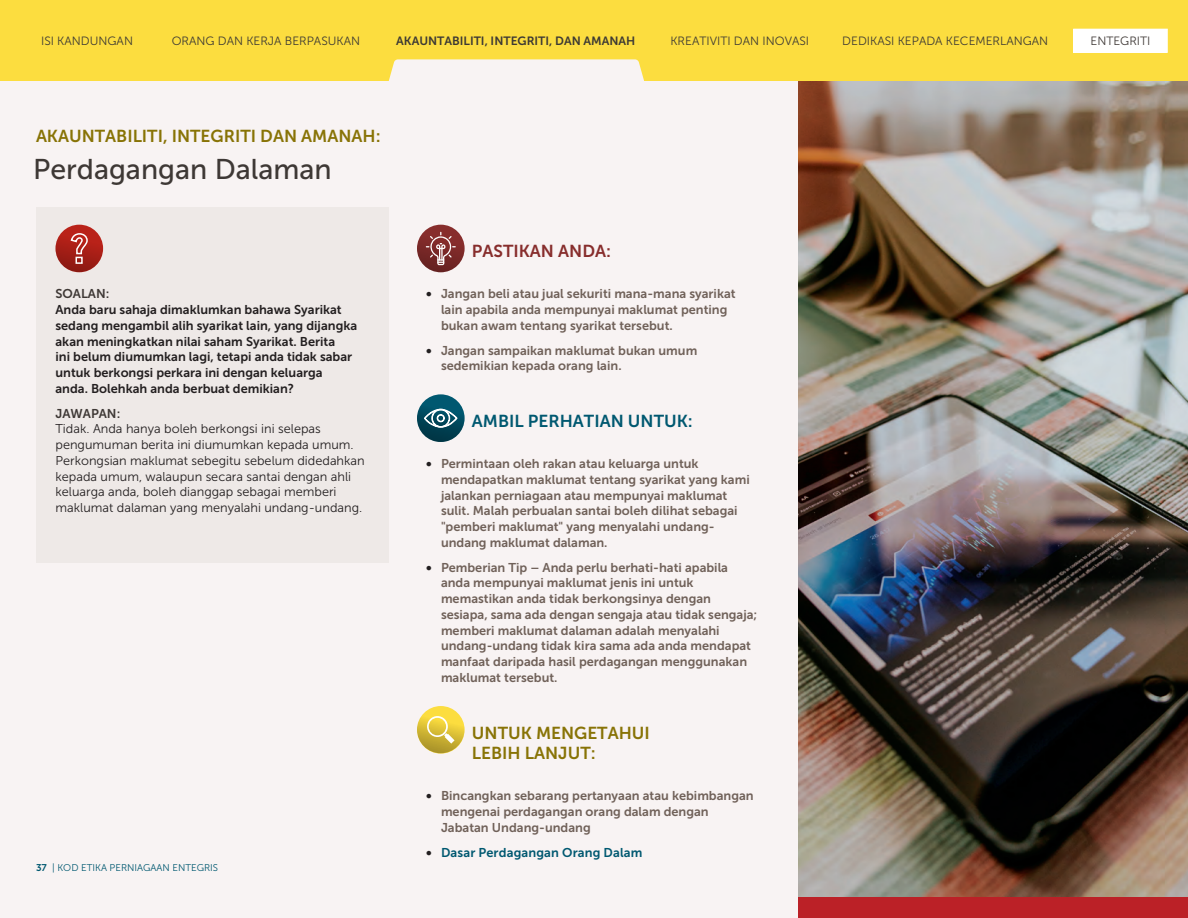
<style>
.page{position:relative;width:1188px;height:918px;background:#fff}
.page>*{position:absolute;margin:0;border:0;box-sizing:border-box;transform-origin:0 0}
.t1{font:28.5px "Museo Sans 500";color:#3e3835}
.t2{font:17.25px/20.7px "Museo Sans 700";color:#887306}
.t3{font:17.25px "Museo Sans 700";color:#005870}
.t4{font:17.25px "Museo Sans 700";color:#872d2c}
.t5{font:12.75px/15.8px "Museo Sans 700";color:#706159}
.t6{font:12.75px/15.8px "Museo Sans 300";color:#231f20}
.t7{font:12.75px/15.8px "Museo Sans 700";color:#231f20}
.t8{font:12.75px "Museo Sans 700";letter-spacing:.01em;color:#005870}
.t9{font:12.75px "Museo Sans 700";color:#3e3835}
.t10{font:12px "Museo Sans 300";color:#3c3934}
.t11{font:12px "Museo Sans 700";color:#3c3934}
.t12{font:12px "Museo Sans 300";color:#3e3835}
.t13{font:9.75px "Museo Sans 300";color:#005870}
.s1{font-family:"Museo Sans 700"}
.s2{font-size:13.5px;color:#231f20}
</style>
<div class="page">
<div style="left:0;top:59px;width:798px;height:859px;background:#f8f3f3"></div>
<div style="left:36px;top:207px;width:353px;height:356px;background:#eee9e7"></div>
<div style="left:56px;top:225px;width:47px;height:47px;background:linear-gradient(to bottom,#c3241a,#8e1913);border-radius:50%"></div>
<svg style="left:70px;top:232px;width:19px;height:33px"></svg>
<div style="left:417px;top:225px;width:47px;height:47px;background:linear-gradient(to bottom,#8e2f2e,#682322);border-radius:50%"></div>
<svg style="left:426px;top:232px;width:30px;height:33px"></svg>
<svg style="left:417px;top:394px;width:48px;height:48px"></svg>
<div style="left:417px;top:395px;width:47px;height:47px;background:linear-gradient(to bottom,#005e78,#013442);border-radius:50%"></div>
<svg style="left:424px;top:409px;width:34px;height:19px"></svg>
<svg style="left:417px;top:706px;width:48px;height:48px"></svg>
<svg style="left:417px;top:706px;width:47px;height:47px"></svg>
<svg style="left:427px;top:716px;width:28px;height:28px"></svg>
<img style="left:798px;top:81px;width:390px;height:817px">
<div style="left:798px;top:898px;width:390px;height:20px;background:#bb2127"></div>
<div style="left:0;top:0;width:1188px;height:81px;background:#fcdd3f"></div>
<div style="left:1074px;top:29px;width:93px;height:23px;background:#fff"></div>
<p class="t10" style="left:41px;top:34px;width:94px">ISI KANDUNGAN</p>
<p class="t10" style="left:172px;top:34px;width:190px">ORANG DAN KERJA BERPASUKAN</p>
<p class="t11" style="left:396px;top:34px;width:241px">AKAUNTABILITI, INTEGRITI, DAN AMANAH</p>
<p class="t10" style="left:670px;top:34px;width:140px">KREATIVITI DAN INOVASI</p>
<p class="t10" style="left:842px;top:34px;width:208px">DEDIKASI KEPADA KECEMERLANGAN</p>
<p class="t12" style="left:1090px;top:35px;width:62px">ENTEGRITI</p>
<h2 class="t2" style="left:36px;top:126px;width:346px">AKAUNTABILITI, INTEGRITI DAN AMANAH:</h2>
<h1 class="t1" style="left:33px;top:153px;width:300px">Perdagangan Dalaman</h1>
<p class="t9" style="left:56px;top:287px;width:55px">SOALAN:</p>
<p class="t7" style="left:56px;top:302px;width:303px">Anda baru sahaja dimaklumkan bahawa Syarikat sedang mengambil alih syarikat lain, yang dijangka akan meningkatkan nilai saham Syarikat. Berita<br>ini belum diumumkan lagi, tetapi anda tidak sabar untuk berkongsi perkara ini dengan keluarga anda. Bolehkah anda berbuat demikian?</p>
<p class="t9" style="left:56px;top:406px;width:66px">JAWAPAN:</p>
<p class="t6" style="left:56px;top:421px;width:311px">Tidak. Anda hanya boleh berkongsi ini selepas pengumuman berita ini diumumkan kepada umum.<br>Perkongsian maklumat sebegitu sebelum didedahkan kepada umum, walaupun secara santai dengan ahli keluarga anda, boleh dianggap sebagai memberi maklumat dalaman yang menyalahi undang-undang.</p>
<p class="t13" style="left:36px;top:863px;width:184px"><span class="s1">37</span> | KOD ETIKA PERNIAGAAN ENTEGRIS</p>
<h2 class="t4" style="left:472px;top:242px;width:141px">PASTIKAN ANDA:</h2>
<p class="t5" style="left:441px;top:286px;width:296px;text-indent:-15px"><span class="s2">•</span> Jangan beli atau jual sekuriti mana-mana syarikat lain apabila anda mempunyai maklumat penting bukan awam tentang syarikat tersebut.</p>
<p class="t5" style="left:441px;top:342px;width:258px;text-indent:-15px"><span class="s2">•</span> Jangan sampaikan maklumat bukan umum sedemikian kepada orang lain.</p>
<h2 class="t3" style="left:472px;top:411px;width:222px">AMBIL PERHATIAN UNTUK:</h2>
<p class="t5" style="left:441px;top:456px;width:310px;text-indent:-15px"><span class="s2">•</span> Permintaan oleh rakan atau keluarga untuk mendapatkan maklumat tentang syarikat yang kami jalankan perniagaan atau mempunyai maklumat sulit. Malah perbualan santai boleh dilihat sebagai "pemberi maklumat" yang menyalahi undang&shy;undang maklumat dalaman.</p>
<p class="t5" style="left:441px;top:559px;width:318px;text-indent:-15px"><span class="s2">•</span> Pemberian Tip – Anda perlu berhati-hati apabila anda mempunyai maklumat jenis ini untuk memastikan anda tidak berkongsinya dengan sesiapa, sama ada dengan sengaja atau tidak sengaja; memberi maklumat dalaman adalah menyalahi undang-undang tidak kira sama ada anda mendapat manfaat daripada hasil perdagangan menggunakan maklumat tersebut.</p>
<h2 class="t2" style="left:472px;top:722px;width:179px">UNTUK MENGETAHUI<br>LEBIH LANJUT:</h2>
<p class="t5" style="left:441px;top:788px;width:314px;text-indent:-15px"><span class="s2">•</span> Bincangkan sebarang pertanyaan atau kebimbangan mengenai perdagangan orang dalam dengan<br>Jabatan Undang-undang</p>
<p class="t8" style="left:426px;top:845px;width:218px"><span class="s2">•</span> Dasar Perdagangan Orang Dalam</p>
</div>
